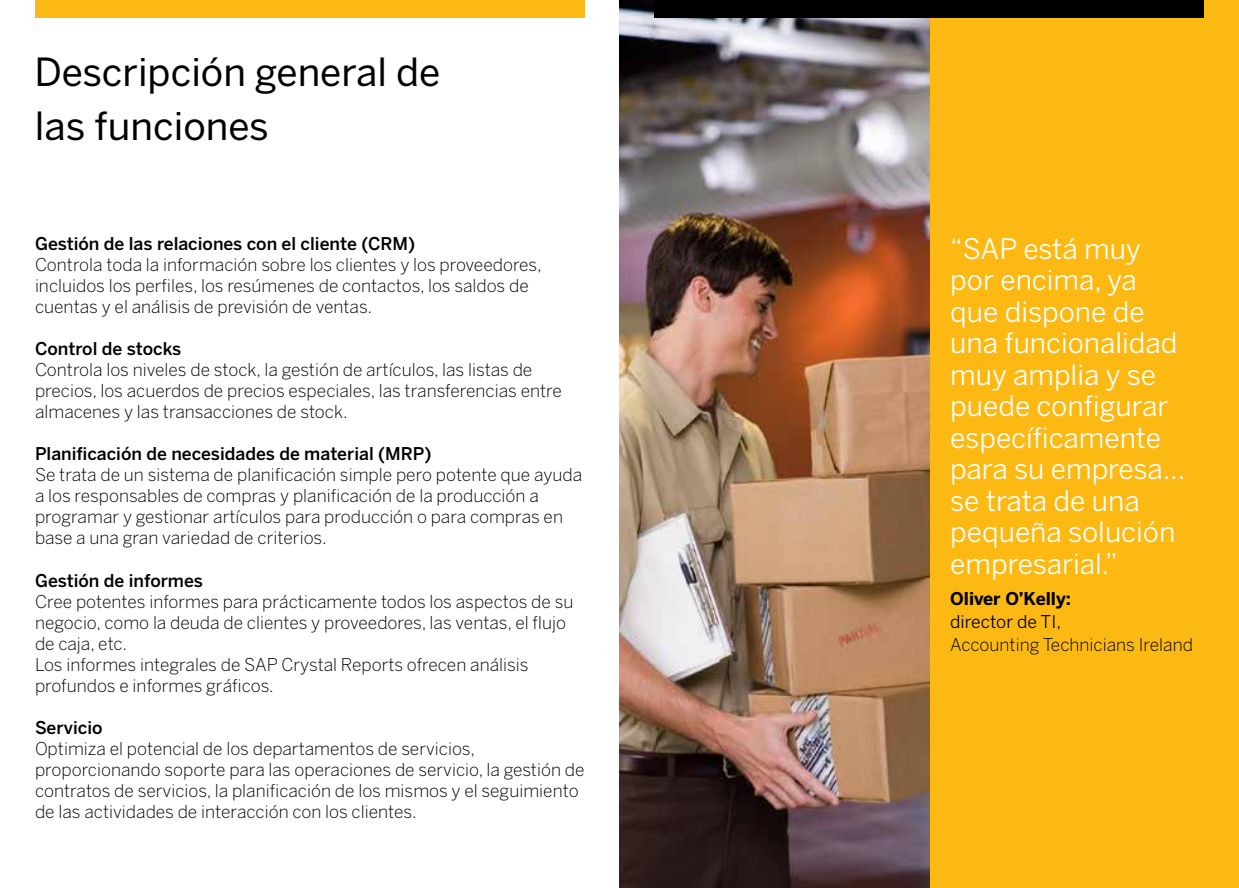
<style>
.page{position:relative;width:1239px;height:888px;background:#fff}
.page>*{position:absolute;margin:0;border:0;box-sizing:border-box;transform-origin:0 0}
.t1{font:38.5px/53.7px "Benton Sans";color:#000}
.t2{font:28px/31.5px "Benton Sans";color:#fff}
.t3{font:300 17.5px/21px "Benton Sans";color:#000}
.t4{font:500 17.5px "Benton Sans";color:#000}
.t5{font:700 17.5px "Benton Sans";color:#000}
.t6{font:17.5px "Benton Sans";color:#000}
</style>
<div class="page">
<div style="left:886px;top:0;width:353px;height:887px;background:#fdb913"></div>
<div style="left:35px;top:0;width:549px;height:18px;background:#fdb913"></div>
<img style="left:620px;top:0;width:309px;height:887px">
<div style="left:654px;top:0;width:550px;height:18px;background:#000"></div>
<h1 class="t1" style="left:35px;top:45px;width:407px">Descripción general de las funciones</h1>
<p class="t4" style="left:35px;top:233px;width:382px">Gestión de las relaciones con el cliente (CRM)</p>
<p class="t3" style="left:35px;top:254px;width:508px">Controla toda la información sobre los clientes y los proveedores, incluidos los perfiles, los resúmenes de contactos, los saldos de cuentas y el análisis de previsión de ventas.</p>
<p class="t4" style="left:35px;top:338px;width:148px">Control de stocks</p>
<p class="t3" style="left:35px;top:359px;width:529px">Controla los niveles de stock, la gestión de artículos, las listas de precios, los acuerdos de precios especiales, las transferencias entre almacenes y las transacciones de stock.</p>
<p class="t4" style="left:35px;top:443px;width:398px">Planificación de necesidades de material (MRP)</p>
<p class="t3" style="left:35px;top:464px;width:549px">Se trata de un sistema de planificación simple pero potente que ayuda a los responsables de compras y planificación de la producción a programar y gestionar artículos para producción o para compras en base a una gran variedad de criterios.</p>
<p class="t4" style="left:35px;top:569px;width:170px">Gestión de informes</p>
<p class="t3" style="left:35px;top:590px;width:540px">Cree potentes informes para prácticamente todos los aspectos de su negocio, como la deuda de clientes y proveedores, las ventas, el flujo de caja, etc.<br>Los informes integrales de SAP Crystal Reports ofrecen análisis profundos e informes gráficos.</p>
<p class="t4" style="left:35px;top:716px;width:69px">Servicio</p>
<p class="t3" style="left:35px;top:737px;width:551px">Optimiza el potencial de los departamentos de servicios, proporcionando soporte para las operaciones de servicio, la gestión de contratos de servicios, la planificación de los mismos y el seguimiento de las actividades de interacción con los clientes.</p>
<h2 class="t2" style="left:950px;top:232px;width:237px">“SAP está muy por encima, ya que dispone de una funcionalidad muy amplia y se puede configurar específicamente para su empresa... se trata de una pequeña solución empresarial.”</h2>
<p class="t5" style="left:950px;top:588px;width:122px">Oliver O’Kelly:</p>
<p class="t6" style="left:950px;top:611px;width:112px">director de TI,</p>
<p class="t3" style="left:950px;top:633px;width:244px">Accounting Technicians Ireland</p>
</div>
